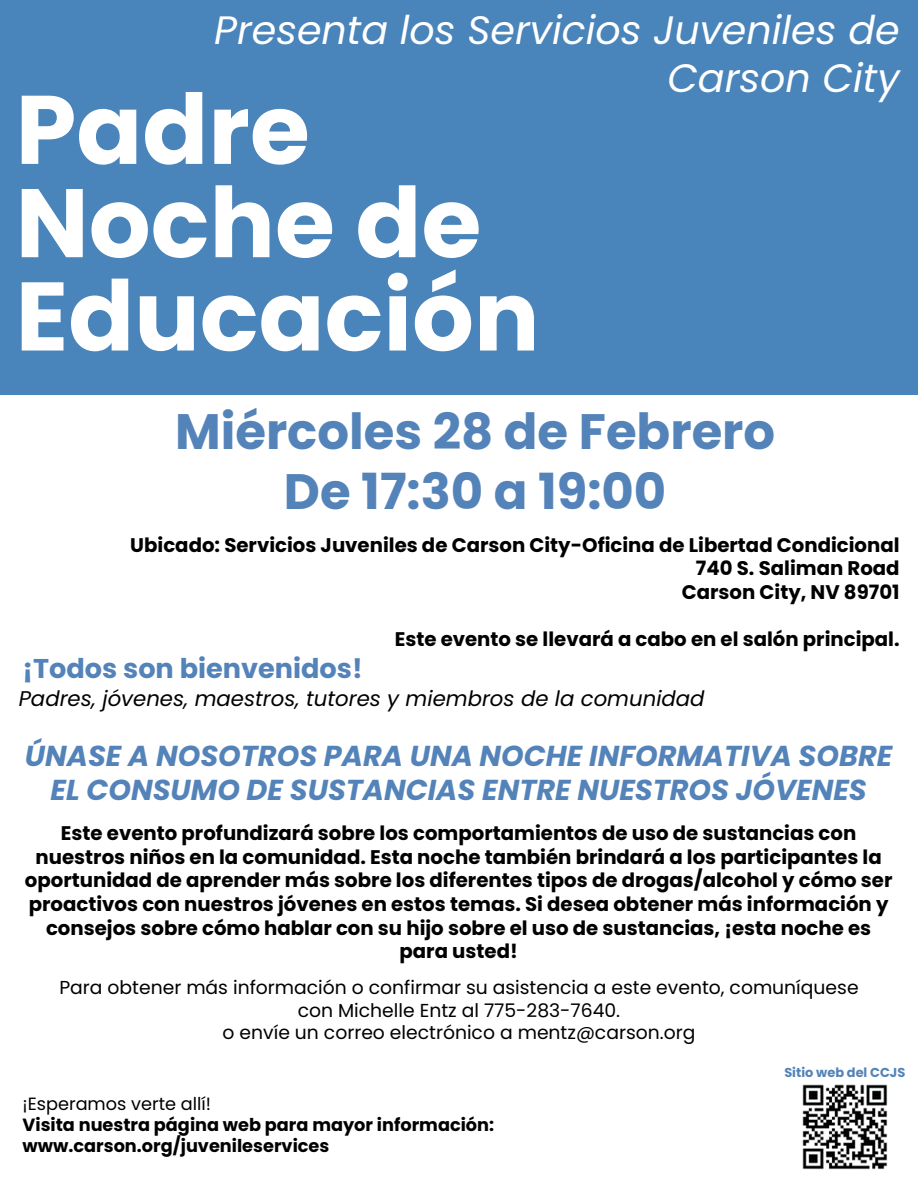
<style>
.page{position:relative;width:918px;height:1188px;background:#fff}
.page>*{position:absolute;margin:0;border:0;box-sizing:border-box;transform-origin:0 0}
.t1{font:700 97.2px/93.3px "Poppins";color:#fff}
.t2{font:700 49.8px/59.7px "Poppins";color:#5483b9;text-align:center}
.t3{font:italic 39.6px/47.5px "Poppins";color:#fff;text-align:right}
.t4{font:italic 700 28.8px/34.5px "Poppins";color:#5483b9;text-align:center}
.t5{font:700 27.15px "Poppins";color:#5483b9}
.t6{font:italic 21.3px "Poppins";color:#000}
.t7{font:700 19.65px/23.7px "Poppins";color:#000;text-align:center}
.t8{font:18.75px/22.5px "Poppins";color:#000;text-align:center}
.t9{font:700 17.7px/21.3px "Poppins";color:#000}
.t10{font:17.7px "Poppins";color:#000}
.t11{font:700 12.9px "Poppins";color:#5483b9}
</style>
<div class="page">
<div style="left:0;top:0;width:918px;height:394px;background:#4984ba"></div>
<img style="left:802px;top:1084px;width:86px;height:86px">
<h3 class="t3" style="left:214px;top:7px;width:687px">Presenta los Servicios Juveniles de<br>Carson City</h3>
<h1 class="t1" style="left:16px;top:84px;width:525px">Padre<br>Noche de<br>Educación</h1>
<h2 class="t2" style="left:175px;top:402px;width:602px">Miércoles 28 de Febrero<br>De 17:30 a 19:00</h2>
<p class="t7" style="left:130px;top:533px;width:771px;text-align:right">Ubicado: Servicios Juveniles de Carson City-Oficina de Libertad Condicional<br>740 S. Saliman Road<br>Carson City, NV 89701</p>
<p class="t7" style="left:395px;top:628px;width:506px">Este evento se llevará a cabo en el salón principal.</p>
<h3 class="t5" style="left:23px;top:653px;width:342px">¡Todos son bienvenidos!</h3>
<p class="t6" style="left:19px;top:686px;width:687px">Padres, jóvenes, maestros, tutores y miembros de la comunidad</p>
<h3 class="t4" style="left:25px;top:739px;width:869px">ÚNASE A NOSOTROS PARA UNA NOCHE INFORMATIVA SOBRE<br>EL CONSUMO DE SUSTANCIAS ENTRE NUESTROS JÓVENES</h3>
<p class="t7" style="left:25px;top:822px;width:869px">Este evento profundizará sobre los comportamientos de uso de sustancias con nuestros niños en la comunidad. Esta noche también brindará a los participantes la oportunidad de aprender más sobre los diferentes tipos de drogas/alcohol y cómo ser proactivos con nuestros jóvenes en estos temas. Si desea obtener más información y consejos sobre cómo hablar con su hijo sobre el uso de sustancias, ¡esta noche es para usted!</p>
<p class="t8" style="left:59px;top:976px;width:801px">Para obtener más información o confirmar su asistencia a este evento, comuníquese con Michelle Entz al 775-283-7640.<br>o envíe un correo electrónico a mentz@carson.org</p>
<p class="t11" style="left:784px;top:1065px;width:122px">Sitio web del CCJS</p>
<p class="t10" style="left:23px;top:1093px;width:190px">¡Esperamos verte allí!</p>
<p class="t9" style="left:23px;top:1114px;width:473px">Visita nuestra página web para mayor información: www.carson.org/juvenileservices</p>
</div>
